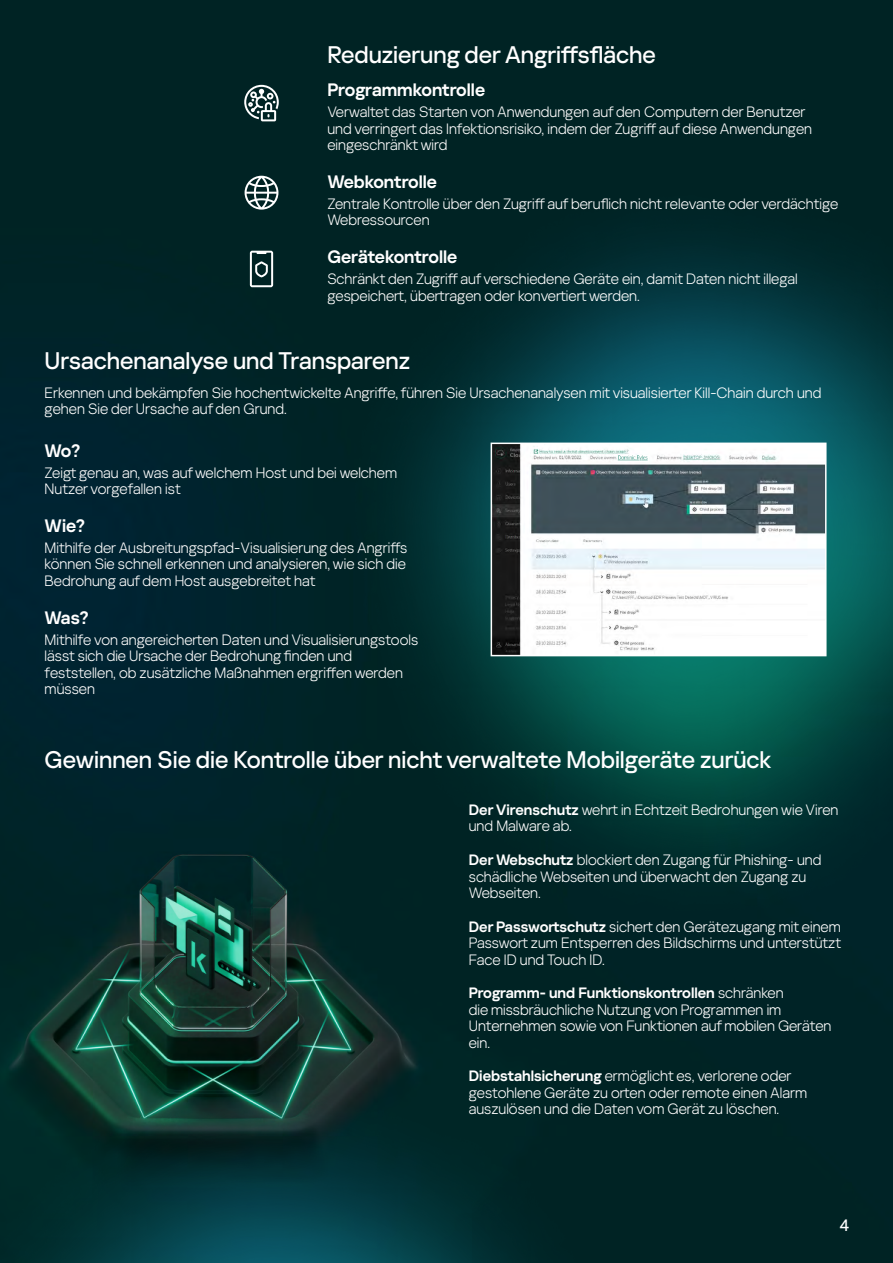
<style>
.page{position:relative;width:893px;height:1263px;background:#fff}
.page>*{position:absolute;margin:0;border:0;box-sizing:border-box;transform-origin:0 0}
.t1{font:500 24px "Kaspersky Sans Display";color:#fff}
.t2{font:600 18px "Kaspersky Sans Display";color:#fff}
.t3{font:500 16.5px "Kaspersky Sans Display";color:#fff}
.t4{font:300 15px/16.5px "Kaspersky Sans Display";color:#fff}
.s1{font-weight:600}
</style>
<div class="page">
<img style="left:0;top:0;width:893px;height:1263px">
<img style="left:348px;top:156px;width:545px;height:800px">
<img style="left:0;top:1054px;width:678px;height:209px">
<svg style="left:245px;top:176px;width:33px;height:34px"></svg>
<svg style="left:250px;top:251px;width:23px;height:36px"></svg>
<svg style="left:244px;top:85px;width:35px;height:36px"></svg>
<img style="left:494px;top:446px;width:329px;height:207px">
<div style="left:491px;top:443px;width:335px;height:213px;border:2px solid #fff"></div>
<img style="left:618px;top:456px;width:30px;height:5px">
<h1 class="t1" style="left:327px;top:37px;width:330px">Reduzierung der Angriffsfläche</h1>
<p class="t2" style="left:327px;top:77px;width:159px">Programmkontrolle</p>
<p class="t4" style="left:327px;top:103px;width:486px">Verwaltet das Starten von Anwendungen auf den Computern der Benutzer und verringert das Infektionsrisiko, indem der Zugriff auf diese Anwendungen eingeschränkt wird</p>
<p class="t2" style="left:327px;top:168px;width:111px">Webkontrolle</p>
<p class="t4" style="left:327px;top:194px;width:512px">Zentrale Kontrolle über den Zugriff auf beruflich nicht relevante oder verdächtige<br>Webressourcen</p>
<p class="t2" style="left:327px;top:244px;width:131px">Gerätekontrolle</p>
<p class="t4" style="left:327px;top:270px;width:472px">Schränkt den Zugriff auf verschiedene Geräte ein, damit Daten nicht illegal gespeichert, übertragen oder konvertiert werden.</p>
<h1 class="t1" style="left:45px;top:343px;width:367px">Ursachenanalyse und Transparenz</h1>
<p class="t4" style="left:45px;top:383px;width:778px">Erkennen und bekämpfen Sie hochentwickelte Angriffe, führen Sie Ursachenanalysen mit visualisierter Kill-Chain durch und gehen Sie der Ursache auf den Grund.</p>
<p class="t2" style="left:45px;top:437px;width:37px">Wo?</p>
<p class="t4" style="left:45px;top:463px;width:354px">Zeigt genau an, was auf welchem Host und bei welchem<br>Nutzer vorgefallen ist</p>
<p class="t2" style="left:45px;top:512px;width:42px">Wie?</p>
<p class="t4" style="left:45px;top:538px;width:364px;text-align:justify">Mithilfe der Ausbreitungspfad-Visualisierung des Angriffs können Sie schnell erkennen und analysieren, wie sich die Bedrohung auf dem Host ausgebreitet hat</p>
<p class="t2" style="left:45px;top:604px;width:45px">Was?</p>
<p class="t4" style="left:45px;top:630px;width:375px">Mithilfe von angereicherten Daten und Visualisierungstools lässt sich die Ursache der Bedrohung finden und feststellen, ob zusätzliche Maßnahmen ergriffen werden müssen</p>
<h1 class="t1" style="left:45px;top:742px;width:728px">Gewinnen Sie die Kontrolle über nicht verwaltete Mobilgeräte zurück</h1>
<p class="t4" style="left:469px;top:800px;width:371px"><span class="s1">Der Virenschutz</span> wehrt in Echtzeit Bedrohungen wie Viren und Malware ab.</p>
<p class="t4" style="left:469px;top:850px;width:354px"><span class="s1">Der Webschutz</span> blockiert den Zugang für Phishing- und schädliche Webseiten und überwacht den Zugang zu<br>Webseiten.</p>
<p class="t4" style="left:469px;top:917px;width:374px;text-align:justify"><span class="s1">Der Passwortschutz</span> sichert den Gerätezugang mit einem Passwort zum Entsperren des Bildschirms und unterstützt Face ID und Touch ID.</p>
<p class="t4" style="left:469px;top:983px;width:364px"><span class="s1">Programm- und Funktionskontrollen</span> schränken<br>die missbräuchliche Nutzung von Programmen im Unternehmen sowie von Funktionen auf mobilen Geräten ein.</p>
<p class="t4" style="left:469px;top:1066px;width:340px"><span class="s1">Diebstahlsicherung</span> ermöglicht es, verlorene oder gestohlene Geräte zu orten oder remote einen Alarm auszulösen und die Daten vom Gerät zu löschen.</p>
<p class="t3" style="left:840px;top:1213px;width:11px">4</p>
</div>
